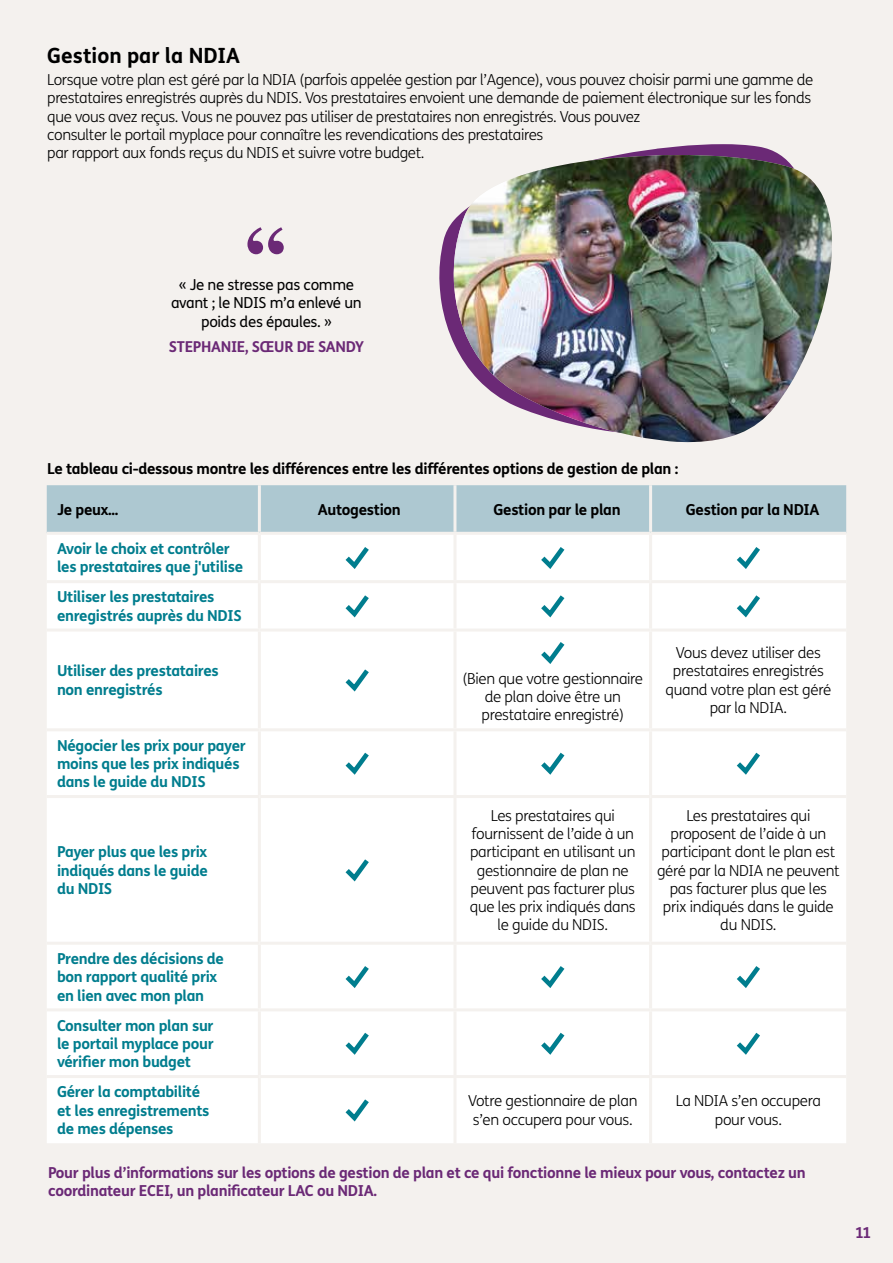
<style>
.page{position:relative;width:893px;height:1263px;background:#f4f1ee}
.page>*{position:absolute;margin:0;border:0;box-sizing:border-box;transform-origin:0 0}
.t1{font:700 81px "Century Schoolbook";color:#6b2976}
.t2{font:700 21px "FS Me";color:#000}
.t3{font:300 15.15px/18.3px "FS Me";letter-spacing:-.025em;color:#000;text-align:center}
.t4{font:700 15.15px/18.3px "FS Me";letter-spacing:-.02em;color:#007d8e}
.t5{font:700 15.15px/18.3px "FS Me";letter-spacing:-.02em;color:#6b2976}
.t6{font:700 15.15px "FS Me";letter-spacing:-.02em;color:#000}
.t7{font:15.15px/18.3px "FS Me";letter-spacing:-.02em;color:#000;text-align:center}
.t8{font:700 15px "FS Me";letter-spacing:-.02em;color:#6b2976}
</style>
<div class="page">
<svg style="left:439px;top:144px;width:341px;height:200px"></svg>
<img style="left:454px;top:155px;width:378px;height:287px">
<div style="left:47px;top:485px;width:799px;height:47px;background:#adc8d1"></div>
<div style="left:47px;top:535px;width:799px;height:608px;background:#fff"></div>
<hr style="left:258px;top:485px;width:3px;height:47px;background:#f4f1ee">
<hr style="left:453px;top:485px;width:3px;height:47px;background:#f4f1ee">
<hr style="left:649px;top:485px;width:3px;height:47px;background:#f4f1ee">
<hr style="left:258px;top:535px;width:3px;height:45px;background:#f4f1ee">
<hr style="left:453px;top:535px;width:3px;height:45px;background:#f4f1ee">
<hr style="left:649px;top:535px;width:3px;height:45px;background:#f4f1ee">
<hr style="left:47px;top:580px;width:212px;height:3px;background:#f4f1ee">
<hr style="left:259px;top:580px;width:196px;height:3px;background:#f4f1ee">
<hr style="left:258px;top:583px;width:3px;height:45px;background:#f4f1ee">
<hr style="left:455px;top:580px;width:196px;height:3px;background:#f4f1ee">
<hr style="left:453px;top:583px;width:3px;height:45px;background:#f4f1ee">
<hr style="left:651px;top:580px;width:195px;height:3px;background:#f4f1ee">
<hr style="left:649px;top:583px;width:3px;height:45px;background:#f4f1ee">
<hr style="left:47px;top:628px;width:212px;height:3px;background:#f4f1ee">
<hr style="left:259px;top:628px;width:196px;height:3px;background:#f4f1ee">
<hr style="left:258px;top:631px;width:3px;height:97px;background:#f4f1ee">
<hr style="left:455px;top:628px;width:196px;height:3px;background:#f4f1ee">
<hr style="left:453px;top:631px;width:3px;height:97px;background:#f4f1ee">
<hr style="left:651px;top:628px;width:195px;height:3px;background:#f4f1ee">
<hr style="left:649px;top:631px;width:3px;height:97px;background:#f4f1ee">
<hr style="left:47px;top:728px;width:212px;height:3px;background:#f4f1ee">
<hr style="left:259px;top:728px;width:196px;height:3px;background:#f4f1ee">
<hr style="left:258px;top:731px;width:3px;height:64px;background:#f4f1ee">
<hr style="left:455px;top:728px;width:196px;height:3px;background:#f4f1ee">
<hr style="left:453px;top:731px;width:3px;height:64px;background:#f4f1ee">
<hr style="left:651px;top:728px;width:195px;height:3px;background:#f4f1ee">
<hr style="left:649px;top:731px;width:3px;height:64px;background:#f4f1ee">
<hr style="left:47px;top:795px;width:212px;height:3px;background:#f4f1ee">
<hr style="left:259px;top:795px;width:196px;height:3px;background:#f4f1ee">
<hr style="left:258px;top:798px;width:3px;height:144px;background:#f4f1ee">
<hr style="left:455px;top:795px;width:196px;height:3px;background:#f4f1ee">
<hr style="left:453px;top:798px;width:3px;height:144px;background:#f4f1ee">
<hr style="left:651px;top:795px;width:195px;height:3px;background:#f4f1ee">
<hr style="left:649px;top:798px;width:3px;height:144px;background:#f4f1ee">
<hr style="left:47px;top:942px;width:212px;height:3px;background:#f4f1ee">
<hr style="left:259px;top:942px;width:196px;height:3px;background:#f4f1ee">
<hr style="left:258px;top:945px;width:3px;height:63px;background:#f4f1ee">
<hr style="left:455px;top:942px;width:196px;height:3px;background:#f4f1ee">
<hr style="left:453px;top:945px;width:3px;height:63px;background:#f4f1ee">
<hr style="left:651px;top:942px;width:195px;height:3px;background:#f4f1ee">
<hr style="left:649px;top:945px;width:3px;height:63px;background:#f4f1ee">
<hr style="left:47px;top:1008px;width:212px;height:3px;background:#f4f1ee">
<hr style="left:259px;top:1008px;width:196px;height:3px;background:#f4f1ee">
<hr style="left:258px;top:1011px;width:3px;height:64px;background:#f4f1ee">
<hr style="left:455px;top:1008px;width:196px;height:3px;background:#f4f1ee">
<hr style="left:453px;top:1011px;width:3px;height:64px;background:#f4f1ee">
<hr style="left:651px;top:1008px;width:195px;height:3px;background:#f4f1ee">
<hr style="left:649px;top:1011px;width:3px;height:64px;background:#f4f1ee">
<hr style="left:47px;top:1075px;width:212px;height:3px;background:#f4f1ee">
<hr style="left:259px;top:1075px;width:196px;height:3px;background:#f4f1ee">
<hr style="left:258px;top:1078px;width:3px;height:65px;background:#f4f1ee">
<hr style="left:455px;top:1075px;width:196px;height:3px;background:#f4f1ee">
<hr style="left:453px;top:1078px;width:3px;height:65px;background:#f4f1ee">
<hr style="left:651px;top:1075px;width:195px;height:3px;background:#f4f1ee">
<hr style="left:649px;top:1078px;width:3px;height:65px;background:#f4f1ee">
<svg style="left:341px;top:542px;width:32px;height:31px"></svg>
<svg style="left:536px;top:542px;width:33px;height:31px"></svg>
<svg style="left:732px;top:542px;width:33px;height:31px"></svg>
<svg style="left:341px;top:590px;width:32px;height:31px"></svg>
<svg style="left:536px;top:590px;width:33px;height:31px"></svg>
<svg style="left:732px;top:590px;width:33px;height:31px"></svg>
<svg style="left:341px;top:664px;width:32px;height:31px"></svg>
<svg style="left:536px;top:637px;width:33px;height:31px"></svg>
<svg style="left:341px;top:747px;width:32px;height:31px"></svg>
<svg style="left:536px;top:747px;width:33px;height:31px"></svg>
<svg style="left:732px;top:747px;width:33px;height:31px"></svg>
<svg style="left:341px;top:854px;width:32px;height:31px"></svg>
<svg style="left:341px;top:961px;width:32px;height:31px"></svg>
<svg style="left:536px;top:961px;width:33px;height:31px"></svg>
<svg style="left:732px;top:961px;width:33px;height:31px"></svg>
<svg style="left:341px;top:1027px;width:32px;height:31px"></svg>
<svg style="left:536px;top:1027px;width:33px;height:31px"></svg>
<svg style="left:732px;top:1027px;width:33px;height:31px"></svg>
<svg style="left:341px;top:1094px;width:32px;height:31px"></svg>
<h2 class="t2" style="left:47px;top:42px;width:194px">Gestion par la NDIA</h2>
<p class="t3" style="left:47px;top:71px;width:768px;text-align:left">Lorsque votre plan est géré par la NDIA (parfois appelée gestion par l’Agence), vous pouvez choisir parmi une gamme de prestataires enregistrés auprès du NDIS. Vos prestataires envoient une demande de paiement électronique sur les fonds que vous avez reçus. Vous ne pouvez pas utiliser de prestataires non enregistrés. Vous pouvez<br>consulter le portail myplace pour connaître les revendications des prestataires<br>par rapport aux fonds reçus du NDIS et suivre votre budget.</p>
<h1 class="t1" style="left:246px;top:195px;width:40px">“</h1>
<p class="t7" style="left:171px;top:276px;width:192px">« Je ne stresse pas comme avant ; le NDIS m’a enlevé un poids des épaules. »</p>
<p class="t8" style="left:169px;top:337px;width:197px">STEPHANIE, SŒUR DE SANDY</p>
<p class="t6" style="left:47px;top:459px;width:633px">Le tableau ci-dessous montre les différences entre les différentes options de gestion de plan :</p>
<p class="t6" style="left:57px;top:500px;width:63px">Je peux...</p>
<p class="t6" style="left:318px;top:500px;width:85px">Autogestion</p>
<p class="t6" style="left:493px;top:500px;width:129px">Gestion par le plan</p>
<p class="t6" style="left:686px;top:500px;width:135px">Gestion par la NDIA</p>
<p class="t4" style="left:57px;top:539px;width:188px">Avoir le choix et contrôler les prestataires que j'utilise</p>
<p class="t4" style="left:57px;top:588px;width:186px">Utiliser les prestataires enregistrés auprès du NDIS</p>
<p class="t4" style="left:57px;top:662px;width:163px">Utiliser des prestataires non enregistrés</p>
<p class="t3" style="left:462px;top:670px;width:182px">(Bien que votre gestionnaire de plan doive être un prestataire enregistré)</p>
<p class="t4" style="left:57px;top:736px;width:190px">Négocier les prix pour payer moins que les prix indiqués dans le guide du NDIS</p>
<p class="t3" style="left:666px;top:644px;width:167px">Vous devez utiliser des prestataires enregistrés quand votre plan est géré par la NDIA.</p>
<p class="t4" style="left:57px;top:843px;width:152px;text-align:justify">Payer plus que les prix indiqués dans le guide du NDIS</p>
<p class="t3" style="left:470px;top:806px;width:167px">Les prestataires qui fournissent de l’aide à un participant en utilisant un gestionnaire de plan ne peuvent pas facturer plus que les prix indiqués dans le guide du NDIS.</p>
<p class="t3" style="left:657px;top:806px;width:184px">Les prestataires qui proposent de l’aide à un participant dont le plan est géré par la NDIA ne peuvent pas facturer plus que les prix indiqués dans le guide du NDIS.</p>
<p class="t4" style="left:57px;top:949px;width:168px">Prendre des décisions de bon rapport qualité prix en lien avec mon plan</p>
<p class="t4" style="left:57px;top:1016px;width:158px;text-align:justify">Consulter mon plan sur le portail myplace pour vérifier mon budget</p>
<p class="t4" style="left:57px;top:1083px;width:154px">Gérer la comptabilité et les enregistrements de mes dépenses</p>
<p class="t3" style="left:468px;top:1092px;width:171px">Votre gestionnaire de plan s’en occupera pour vous.</p>
<p class="t3" style="left:676px;top:1092px;width:147px">La NDIA s’en occupera pour vous.</p>
<p class="t5" style="left:48px;top:1163px;width:759px">Pour plus d’informations sur les options de gestion de plan et ce qui fonctionne le mieux pour vous, contactez un coordinateur ECEI, un planificateur LAC ou NDIA.</p>
<p class="t5" style="left:855px;top:1224px;width:18px">11</p>
</div>
